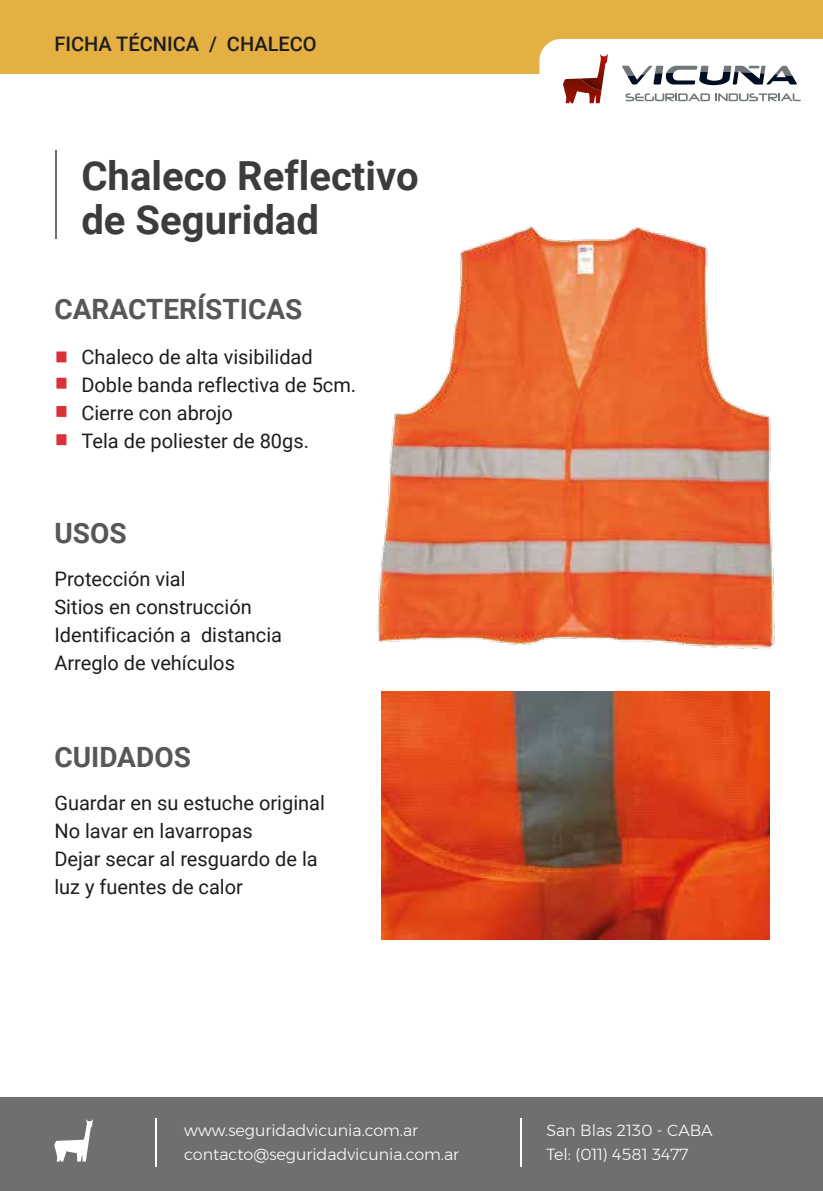
<style>
.page{position:relative;width:823px;height:1191px;background:#fff}
.page>*{position:absolute;margin:0;border:0;box-sizing:border-box;transform-origin:0 0}
.t1{font:700 40px/44px "Roboto";color:#3c3c3b}
.t2{font:700 28px "Roboto";color:#575756}
.t3{font:20px/28px "Roboto";color:#1d1d1b}
.t4{font:500 20px "Roboto";color:#1d1d1b}
.t5{font:300 16px/24px "Montserrat";color:#fff}
</style>
<div class="page">
<img style="left:377px;top:226px;width:398px;height:424px">
<div style="left:0;top:0;width:822px;height:74px;background:#e4af43"></div>
<hr style="left:55px;top:150px;width:1px;height:88px;background:#706f6f">
<div style="left:56px;top:351px;width:10px;height:11px;background:#db313a"></div>
<div style="left:56px;top:378px;width:10px;height:11px;background:#db313a"></div>
<div style="left:56px;top:406px;width:10px;height:11px;background:#db313a"></div>
<div style="left:56px;top:434px;width:10px;height:11px;background:#db313a"></div>
<svg style="left:539px;top:39px;width:283px;height:65px"></svg>
<div style="left:0;top:1097px;width:822px;height:94px;background:#706f6f"></div>
<svg style="left:54px;top:1119px;width:39px;height:42px"></svg>
<hr style="left:156px;top:1118px;width:1px;height:49px;background:#fff">
<hr style="left:520px;top:1118px;width:1px;height:49px;background:#fff">
<img style="left:381px;top:691px;width:387px;height:248px">
<p class="t4" style="left:54px;top:30px;width:264px">FICHA TÉCNICA / CHALECO</p>
<h1 class="t1" style="left:81px;top:152px;width:338px">Chaleco Reflectivo de Seguridad</h1>
<h2 class="t2" style="left:54px;top:289px;width:249px">CARACTERÍSTICAS</h2>
<p class="t3" style="left:81px;top:342px;width:276px">Chaleco de alta visibilidad<br>Doble banda reflectiva de 5cm.<br>Cierre con abrojo<br>Tela de poliester de 80gs.</p>
<h2 class="t2" style="left:54px;top:513px;width:74px">USOS</h2>
<p class="t3" style="left:54px;top:564px;width:229px">Protección vial<br>Sitios en construcción<br>Identificación a distancia<br>Arreglo de vehículos</p>
<h2 class="t2" style="left:54px;top:738px;width:138px">CUIDADOS</h2>
<p class="t3" style="left:54px;top:788px;width:272px">Guardar en su estuche original<br>No lavar en lavarropas<br>Dejar secar al resguardo de la luz y fuentes de calor</p>
<p class="t5" style="left:184px;top:1117px;width:276px">www.seguridadvicunia.com.ar contacto@seguridadvicunia.com.ar</p>
<p class="t5" style="left:546px;top:1117px;width:168px">San Blas 2130 - CABA<br>Tel: (011) 4581 3477</p>
</div>
